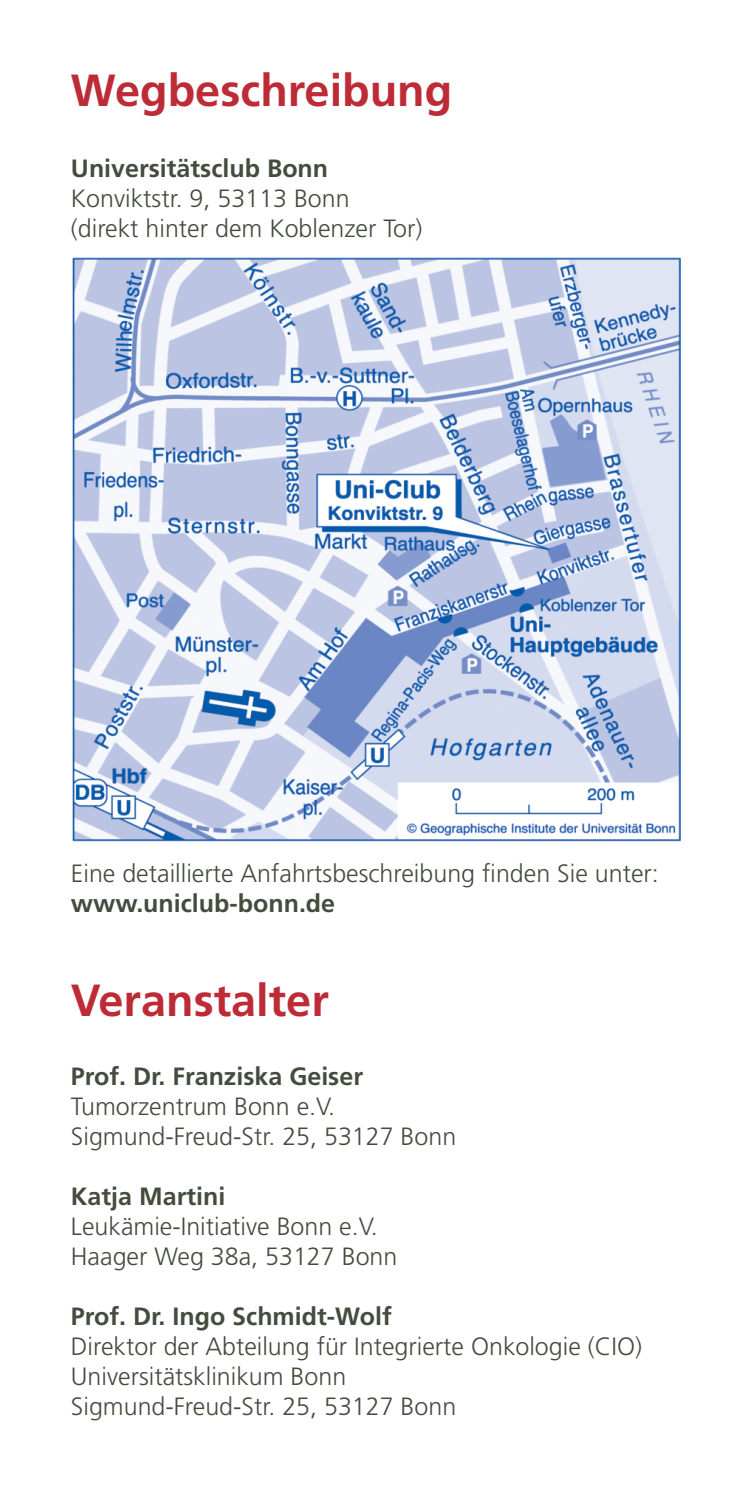
<style>
.page{position:relative;width:745px;height:1489px;background:#fff}
.page>*{position:absolute;margin:0;border:0;box-sizing:border-box;transform-origin:0 0}
.t1{font:700 45px "Frutiger";color:#bd2b36}
.t2{font:300 25px/30px "Frutiger";color:#434c3d}
.t3{font:700 25px "Frutiger";color:#434c3d}
</style>
<div class="page">
<img style="left:72px;top:257px;width:609px;height:585px">
<h1 class="t1" style="left:71px;top:64px;width:382px">Wegbeschreibung</h1>
<p class="t3" style="left:71px;top:154px;width:258px">Universitätsclub Bonn</p>
<p class="t2" style="left:71px;top:184px;width:352px">Konviktstr. 9, 53113 Bonn (direkt hinter dem Koblenzer Tor)</p>
<p class="t2" style="left:71px;top:858px;width:589px">Eine detaillierte Anfahrtsbeschreibung finden Sie unter:</p>
<p class="t3" style="left:71px;top:888px;width:265px">www.uniclub-bonn.de</p>
<h1 class="t1" style="left:71px;top:973px;width:259px">Veranstalter</h1>
<p class="t3" style="left:71px;top:1061px;width:293px">Prof. Dr. Franziska Geiser</p>
<p class="t2" style="left:71px;top:1091px;width:386px">Tumorzentrum Bonn e.V.<br>Sigmund-Freud-Str. 25, 53127 Bonn</p>
<p class="t3" style="left:71px;top:1181px;width:156px">Katja Martini</p>
<p class="t2" style="left:71px;top:1211px;width:328px">Leukämie-Initiative Bonn e.V.<br>Haager Weg 38a, 53127 Bonn</p>
<p class="t3" style="left:71px;top:1301px;width:322px">Prof. Dr. Ingo Schmidt-Wolf</p>
<p class="t2" style="left:71px;top:1331px;width:572px">Direktor der Abteilung für Integrierte Onkologie (CIO)<br>Universitätsklinikum Bonn<br>Sigmund-Freud-Str. 25, 53127 Bonn</p>
</div>
